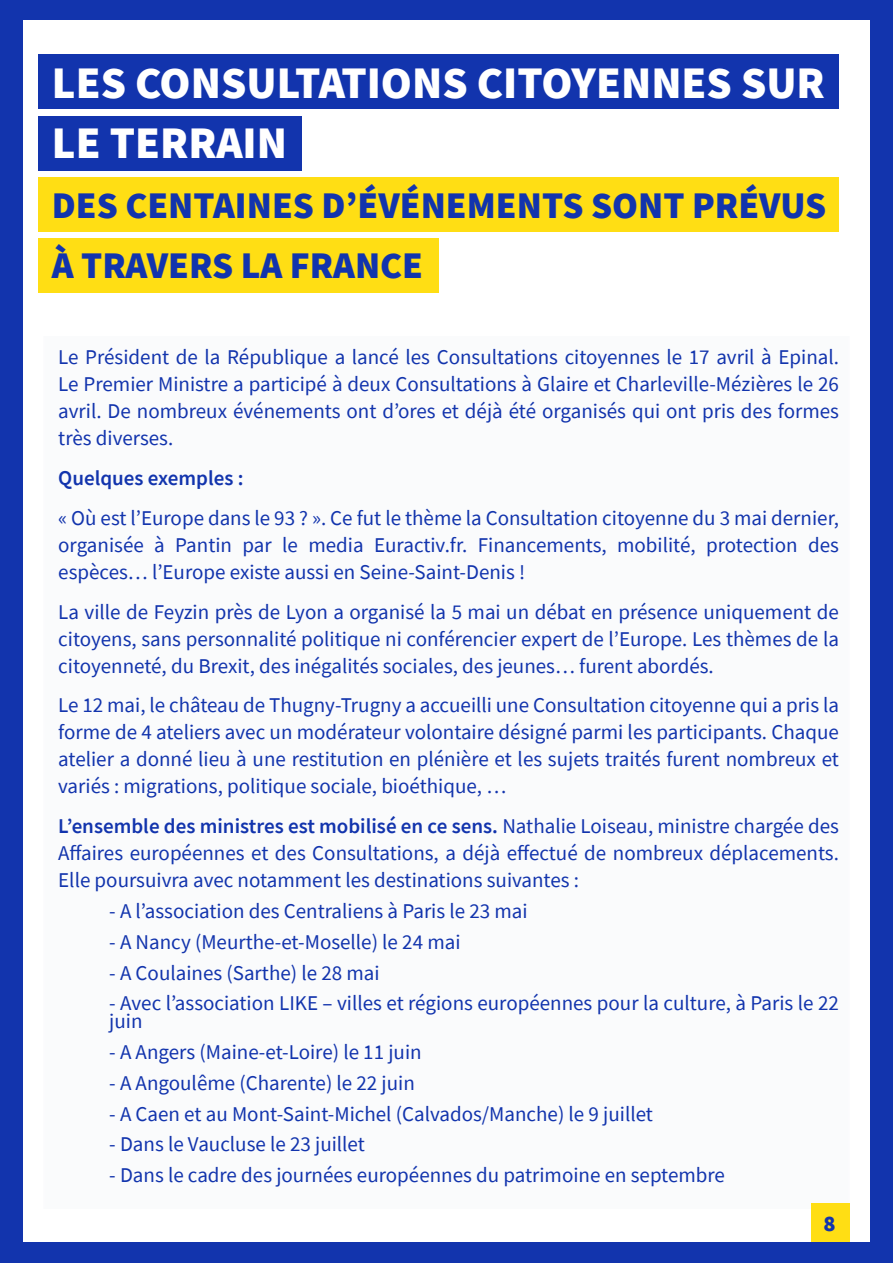
<style>
.page{position:relative;width:893px;height:1263px;background:#1234ad}
.page>*{position:absolute;margin:0;border:0;box-sizing:border-box;transform-origin:0 0}
.t1{font:900 45px/60px "Source Sans Pro";color:#fff}
.t2{font:900 37.5px/60px "Source Sans Pro";color:#1234ad}
.t3{font:900 22.5px "Source Sans Pro";color:#1234ad}
.t4{font:21px/27px "Source Sans Pro";color:#1234ad;text-align:justify}
.t5{font:600 21px "Source Sans Pro";color:#1234ad}
.s1{font-weight:600}
</style>
<div class="page">
<div style="left:23px;top:21px;width:847px;height:1221px;background:#fff"></div>
<div style="left:39px;top:54px;width:800px;height:55px;background:#1234ad"></div>
<div style="left:39px;top:116px;width:263px;height:55px;background:#1234ad"></div>
<div style="left:39px;top:177px;width:800px;height:55px;background:#ffde14"></div>
<div style="left:39px;top:238px;width:400px;height:54px;background:#ffde14"></div>
<div style="left:43px;top:336px;width:807px;height:873px;background:#fafbfc"></div>
<div style="left:811px;top:1204px;width:39px;height:38px;background:#ffde14"></div>
<p class="t1" style="left:52px;top:53px;width:775px">LES CONSULTATIONS CITOYENNES SUR<br>LE TERRAIN</p>
<p class="t2" style="left:52px;top:175px;width:776px">DES CENTAINES D’ÉVÉNEMENTS SONT PRÉVUS<br>À TRAVERS LA FRANCE</p>
<p class="t4" style="left:58px;top:344px;width:782px">Le Président de la République a lancé les Consultations citoyennes le 17 avril à Epinal.<br>Le Premier Ministre a participé à deux Consultations à Glaire et Charleville-Mézières le 26 avril. De nombreux événements ont d’ores et déjà été organisés qui ont pris des formes très diverses.</p>
<p class="t5" style="left:58px;top:464px;width:187px">Quelques exemples :</p>
<p class="t4" style="left:58px;top:504px;width:782px">« Où est l’Europe dans le 93 ? ». Ce fut le thème la Consultation citoyenne du 3 mai dernier, organisée à Pantin par le media Euractiv.fr. Financements, mobilité, protection des espèces… l’Europe existe aussi en Seine-Saint-Denis !</p>
<p class="t4" style="left:58px;top:598px;width:782px">La ville de Feyzin près de Lyon a organisé la 5 mai un débat en présence uniquement de citoyens, sans personnalité politique ni conférencier expert de l’Europe. Les thèmes de la citoyenneté, du Brexit, des inégalités sociales, des jeunes… furent abordés.</p>
<p class="t4" style="left:58px;top:692px;width:782px">Le 12 mai, le château de Thugny-Trugny a accueilli une Consultation citoyenne qui a pris la forme de 4 ateliers avec un modérateur volontaire désigné parmi les participants. Chaque atelier a donné lieu à une restitution en plénière et les sujets traités furent nombreux et variés : migrations, politique sociale, bioéthique, …</p>
<p class="t4" style="left:58px;top:813px;width:782px"><span class="s1">L’ensemble des ministres est mobilisé en ce sens.</span> Nathalie Loiseau, ministre chargée des Affaires européennes et des Consultations, a déjà effectué de nombreux déplacements.<br>Elle poursuivra avec notamment les destinations suivantes :</p>
<p class="t4" style="left:109px;top:897px;width:420px">- A l’association des Centraliens à Paris le 23 mai</p>
<p class="t4" style="left:109px;top:928px;width:353px">- A Nancy (Meurthe-et-Moselle) le 24 mai</p>
<p class="t4" style="left:109px;top:959px;width:272px">- A Coulaines (Sarthe) le 28 mai</p>
<p class="t4" style="left:109px;top:994px;width:731px;line-height:18px">- Avec l’association LIKE – villes et régions européennes pour la culture, à Paris le 22 juin</p>
<p class="t4" style="left:109px;top:1038px;width:314px">- A Angers (Maine-et-Loire) le 11 juin</p>
<p class="t4" style="left:109px;top:1069px;width:307px">- A Angoulême (Charente) le 22 juin</p>
<p class="t4" style="left:109px;top:1100px;width:545px">- A Caen et au Mont-Saint-Michel (Calvados/Manche) le 9 juillet</p>
<p class="t4" style="left:109px;top:1131px;width:257px">- Dans le Vaucluse le 23 juillet</p>
<p class="t4" style="left:109px;top:1161px;width:617px">- Dans le cadre des journées européennes du patrimoine en septembre</p>
<p class="t3" style="left:823px;top:1208px;width:14px">8</p>
</div>
